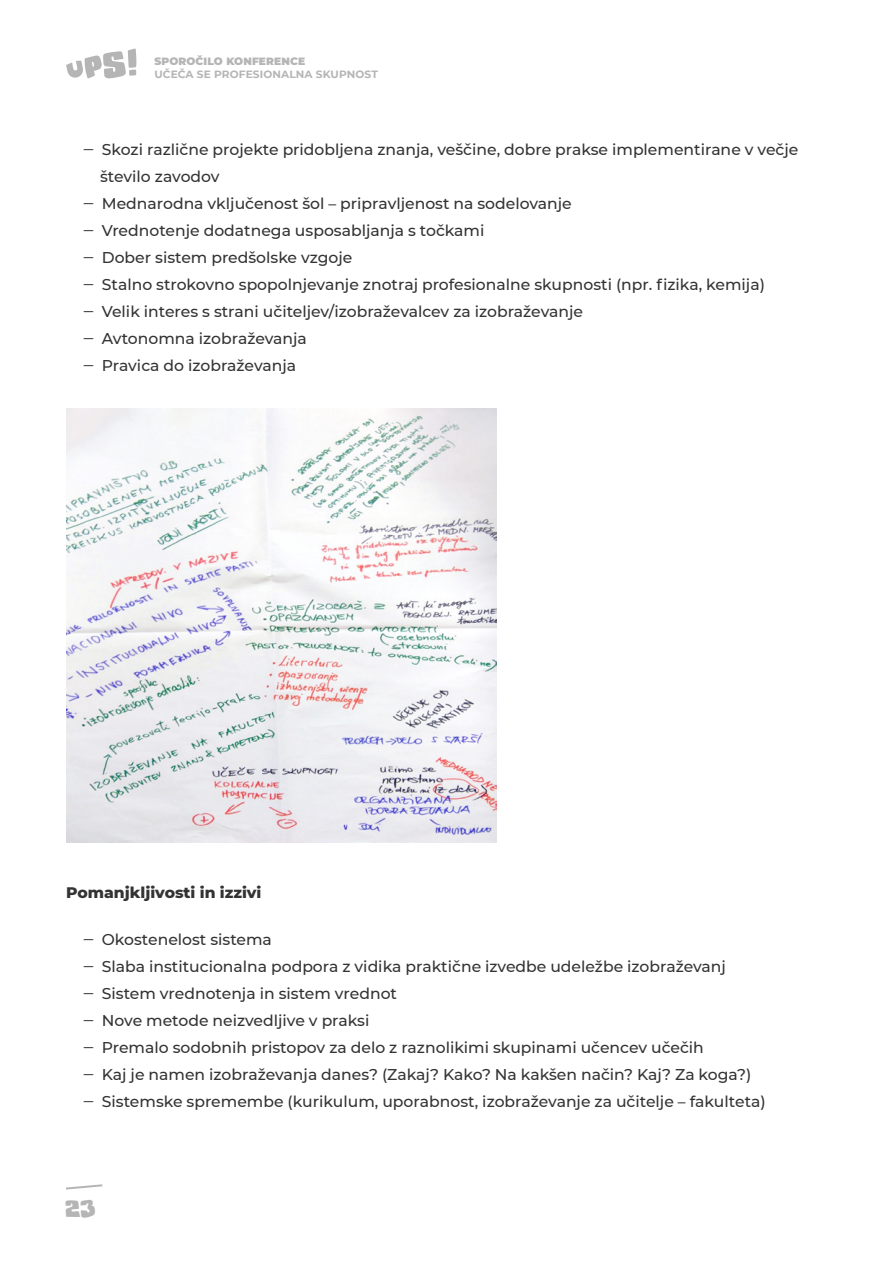
<style>
.page{position:relative;width:893px;height:1263px;background:#fff}
.page>*{position:absolute;margin:0;border:0;box-sizing:border-box;transform-origin:0 0}
.t1{font:24px "Snaps Taste";color:#b5b5b5}
.t2{font:500 15.6px/27px "Montserrat";color:#333}
.t3{font:800 15.6px "Montserrat";color:#333}
.t4{font:700 10.5px "Montserrat";letter-spacing:.01em;color:#b5b5b5}
.t5{font:900 10.5px "Montserrat";letter-spacing:.01em;color:#b5b5b5}
</style>
<div class="page">
<svg style="left:66px;top:1184px;width:37px;height:6px"></svg>
<svg style="left:66px;top:48px;width:70px;height:30px"></svg>
<img style="left:66px;top:408px;width:430px;height:434px">
<p class="t5" style="left:154px;top:54px;width:152px">SPOROČILO KONFERENCE</p>
<p class="t4" style="left:154px;top:67px;width:225px">UČEČA SE PROFESIONALNA SKUPNOST</p>
<p class="t2" style="left:83px;top:136px;width:717px">‒ Skozi različne projekte pridobljena znanja, veščine, dobre prakse implementirane v večje</p>
<p class="t2" style="left:100px;top:163px;width:121px">število zavodov</p>
<p class="t2" style="left:83px;top:190px;width:490px">‒ Mednarodna vključenost šol – pripravljenost na sodelovanje</p>
<p class="t2" style="left:83px;top:217px;width:403px">‒ Vrednotenje dodatnega usposabljanja s točkami</p>
<p class="t2" style="left:83px;top:244px;width:271px">‒ Dober sistem predšolske vzgoje</p>
<p class="t2" style="left:83px;top:271px;width:683px">‒ Stalno strokovno spopolnjevanje znotraj profesionalne skupnosti (npr. fizika, kemija)</p>
<p class="t2" style="left:83px;top:298px;width:501px">‒ Velik interes s strani učiteljev/izobraževalcev za izobraževanje</p>
<p class="t2" style="left:83px;top:325px;width:225px">‒ Avtonomna izobraževanja</p>
<p class="t2" style="left:83px;top:352px;width:215px">‒ Pravica do izobraževanja</p>
<p class="t3" style="left:66px;top:881px;width:197px">Pomanjkljivosti in izzivi</p>
<p class="t2" style="left:83px;top:926px;width:684px">‒ Okostenelost sistema<br>‒ Slaba institucionalna podpora z vidika praktične izvedbe udeležbe izobraževanj<br>‒ Sistem vrednotenja in sistem vrednot<br>‒ Nove metode neizvedljive v praksi<br>‒ Premalo sodobnih pristopov za delo z raznolikimi skupinami učencev učečih<br>‒ Kaj je namen izobraževanja danes? (Zakaj? Kako? Na kakšen način? Kaj? Za koga?) ‒ Sistemske spremembe (kurikulum, uporabnost, izobraževanje za učitelje – fakulteta)</p>
<h1 class="t1" style="left:65px;top:1195px;width:32px">23</h1>
</div>
